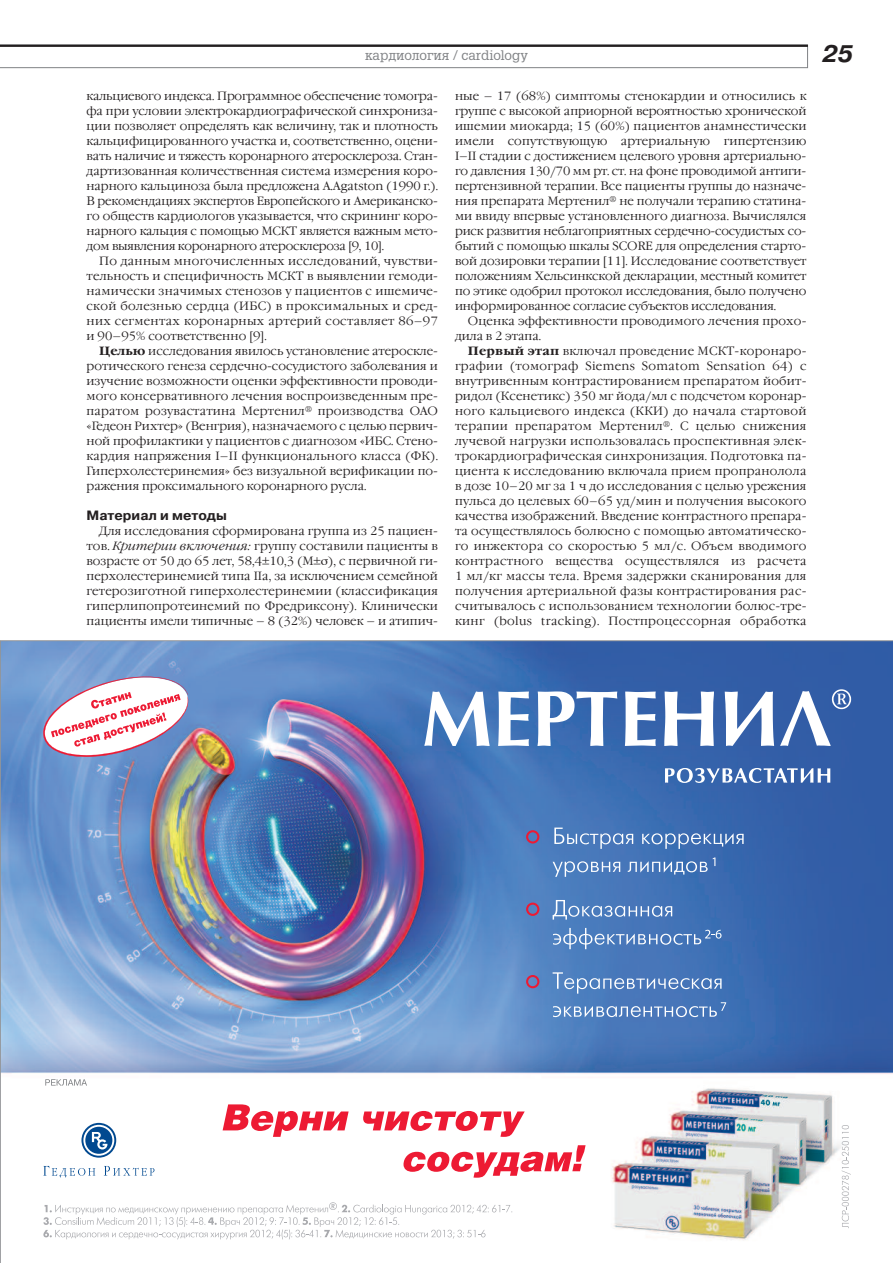
<style>
.page{position:relative;width:893px;height:1263px;background:#fff}
.page>*{position:absolute;margin:0;border:0;box-sizing:border-box;transform-origin:0 0}
.t1{font:italic 700 24px "Pragmatica C";color:#231f20}
.t2{font:13.5px "AG Gloria";color:#808285}
.t3{font:700 13.5px "Pragmatica C";color:#231f20}
.t4{font:300 12px/15px "Garamond C";color:#231f20;text-align:justify}
.s1{font-weight:700}
.s2{font-style:italic}
</style>
<div class="page">
<svg style="left:0;top:47px;width:808px;height:21px"></svg>
<hr style="left:0;top:45px;width:808px;height:2px;background:#231f20">
<img style="left:0;top:640px;width:893px;height:623px">
<p class="t2" style="left:365px;top:47px;width:164px">кардиология / cardiology</p>
<h1 class="t1" style="left:822px;top:40px;width:33px">25</h1>
<p class="t4" style="left:87px;top:88px;width:353px">кальциевого индекса. Программное обеспечение томогра&shy;фа при условии электрокардиографической синхрониза&shy;ции позволяет определять как величину, так и плотность кальцифицированного участка и, соответственно, оцени&shy;вать наличие и тяжесть коронарного атеросклероза. Стан&shy;дартизованная количественная система измерения коро&shy;нарного кальциноза была предложена A.Agatston (1990 г.).<br>В рекомендациях экспертов Европейского и Американско&shy;го обществ кардиологов указывается, что скрининг коро&shy;нарного кальция с помощью МСКТ является важным мето&shy;дом выявления коронарного атеросклероза [9, 10].</p>
<p class="t4" style="left:87px;top:253px;width:353px;text-indent:13px">По данным многочисленных исследований, чувстви&shy;тельность и специфичность МСКТ в выявлении гемоди&shy;намически значимых стенозов у пациентов с ишемиче&shy;ской болезнью сердца (ИБС) в проксимальных и сред&shy;них сегментах коронарных артерий составляет 86–97 и 90–95% соответственно [9].</p>
<p class="t4" style="left:87px;top:343px;width:353px;text-indent:13px"><span class="s1">Целью</span> исследования явилось установление атероскле&shy;ротического генеза сердечно-сосудистого заболевания и изучение возможности оценки эффективности проводи&shy;мого консервативного лечения воспроизведенным пре&shy;паратом розувастатина Мертенил<sup>®</sup> производства ОАО «Гедеон Рихтер» (Венгрия), назначаемого с целью первич&shy;ной профилактики у пациентов с диагнозом «ИБС. Стено&shy;кардия напряжения I–II функционального класса (ФК).<br>Гиперхолестеринемия» без визуальной верификации по&shy;ражения проксимального коронарного русла.</p>
<p class="t3" style="left:87px;top:507px;width:142px">Материал и методы</p>
<p class="t4" style="left:87px;top:523px;width:353px;text-indent:13px">Для исследования сформирована группа из 25 пациен&shy;тов. <span class="s2">Критерии включения:</span> группу составили пациенты в возрасте от 50 до 65 лет, 58,4±10,3 (M±▲), с первичной ги&shy;перхолестеринемией типа IIa, за исключением семейной гетерозиготной гиперхолестеринемии (классификация гиперлипопротеинемий по Фредриксону). Клинически пациенты имели типичные – 8 (32%) человек – и атипич-</p>
<p class="t4" style="left:455px;top:88px;width:353px">ные – 17 (68%) симптомы стенокардии и относились к группе с высокой априорной вероятностью хронической ишемии миокарда; 15 (60%) пациентов анамнестически имели сопутствующую артериальную гипертензию I–II стадии с достижением целевого уровня артериально&shy;го давления 130/70 мм рт. ст. на фоне проводимой антиги&shy;пертензивной терапии. Все пациенты группы до назначе&shy;ния препарата Мертенил<sup>®</sup> не получали терапию статина&shy;ми ввиду впервые установленного диагноза. Вычислялся риск развития неблагоприятных сердечно-сосудистых со&shy;бытий с помощью шкалы SCORE для определения старто&shy;вой дозировки терапии [11]. Исследование соответствует положениям Хельсинкской декларации, местный комитет по этике одобрил протокол исследования, было получено информированное согласие субъектов исследования.</p>
<p class="t4" style="left:455px;top:313px;width:353px;text-indent:13px">Оценка эффективности проводимого лечения прохо&shy;дила в 2 этапа.</p>
<p class="t4" style="left:455px;top:343px;width:353px;text-indent:13px"><span class="s1">Первый этап</span> включал проведение МСКТ-коронаро&shy;графии (томограф Siemens Somatom Sensation 64) с внутривенным контрастированием препаратом йобит&shy;ридол (Ксенетикс) 350 мг йода/мл с подсчетом коронар&shy;ного кальциевого индекса (ККИ) до начала стартовой терапии препаратом Мертенил<sup>®</sup>. С целью снижения лучевой нагрузки использовалась проспективная элек&shy;трокардиографическая синхронизация. Подготовка па&shy;циента к исследованию включала прием пропранолола в дозе 10–20 мг за 1 ч до исследования с целью урежения пульса до целевых 60–65 уд/мин и получения высокого качества изображений. Введение контрастного препара&shy;та осуществлялось болюсно с помощью автоматическо&shy;го инжектора со скоростью 5 мл/с. Объем вводимого контрастного вещества осуществлялся из расчета 1 мл/кг массы тела. Время задержки сканирования для получения артериальной фазы контрастирования рас&shy;считывалось с использованием технологии болюс-тре&shy;кинг (bolus tracking). Постпроцессорная обработка</p>
</div>
